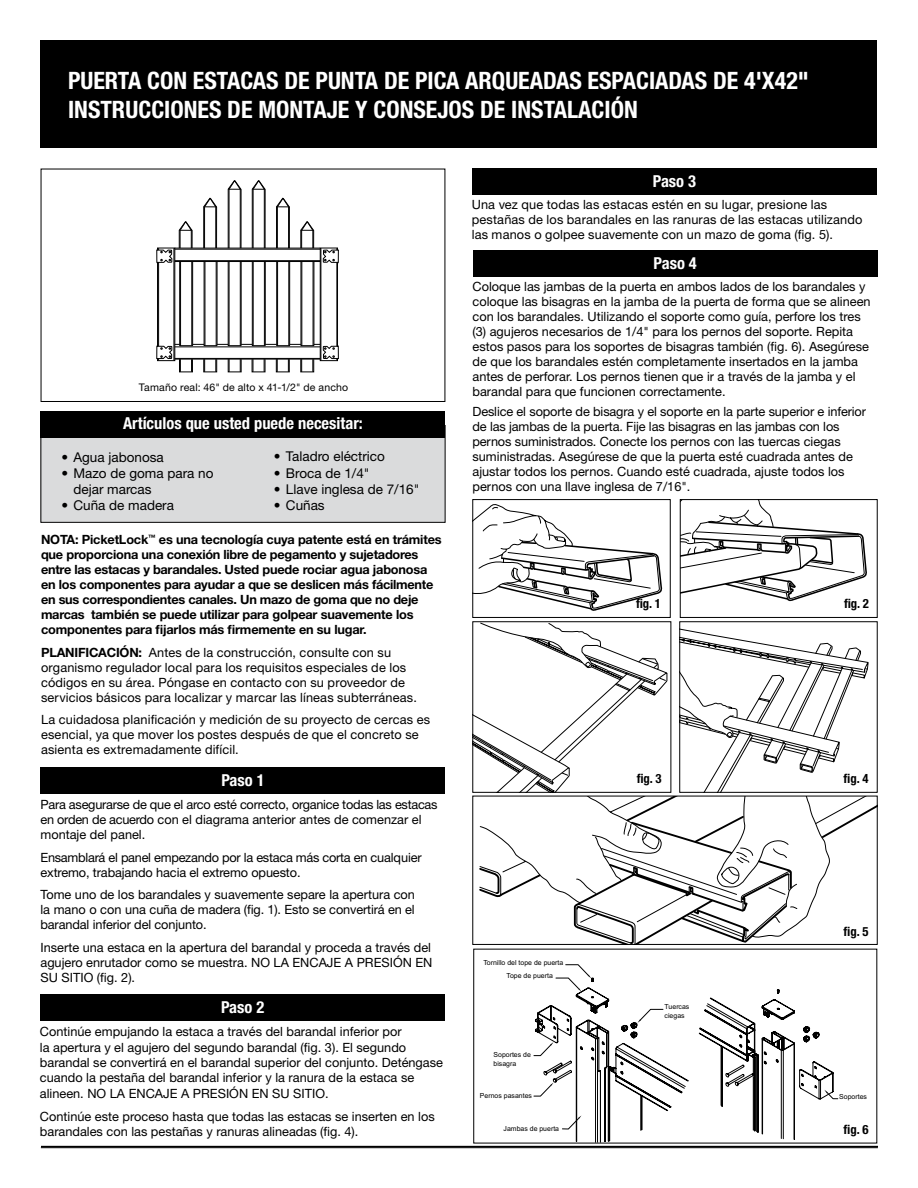
<style>
.page{position:relative;width:918px;height:1188px;background:#fff}
.page>*{position:absolute;margin:0;border:0;box-sizing:border-box;transform-origin:0 0}
.t1{font:700 condensed 24px/28.8px "Helvetica Neue LT Std";color:#fff}
.t2{font:700 condensed 16.5px "Helvetica Neue LT Std";color:#fff}
.t3{font:13.5px/16.2px "Helvetica Neue LT Std";color:#000}
.t4{font:12.75px/15px "Helvetica Neue LT Std";color:#000}
.t5{font:700 12.75px/15px "Helvetica Neue LT Std";letter-spacing:-.015em;color:#000}
.t6{font:12.75px/15px "Helvetica Neue LT Std";letter-spacing:-.02em;color:#000}
.t7{font:700 condensed 12.75px "Helvetica Neue LT Std";color:#000}
.t8{font:10.5px "Helvetica Neue LT Std";letter-spacing:.015em;color:#000}
.t9{font:6.9px/8.4px "Arial";color:#000}
.s1{font-weight:700}
</style>
<div class="page">
<div style="left:40px;top:40px;width:837px;height:108px;background:#000"></div>
<div style="left:40px;top:767px;width:406px;height:27px;background:#000"></div>
<hr style="left:41px;top:1147px;width:837px;height:1px;background:#000">
<hr style="left:41px;top:1146px;width:837px;height:1px;background:#000">
<div style="left:40px;top:994px;width:405px;height:27px;background:#000"></div>
<div style="left:472px;top:168px;width:405px;height:27px;background:#000"></div>
<div style="left:157px;top:248px;width:18px;height:113px;border:1px solid #000"></div>
<hr style="left:158px;top:248px;width:1px;height:112px;background:#000">
<hr style="left:174px;top:248px;width:1px;height:113px;background:#000">
<div style="left:320px;top:248px;width:18px;height:113px;border:1px solid #000"></div>
<hr style="left:337px;top:248px;width:1px;height:112px;background:#000">
<hr style="left:321px;top:248px;width:1px;height:112px;background:#000">
<hr style="left:175px;top:248px;width:145px;height:1px;background:#000">
<hr style="left:175px;top:249px;width:145px;height:1px;background:#000">
<hr style="left:175px;top:260px;width:145px;height:1px;background:#000">
<hr style="left:175px;top:344px;width:145px;height:1px;background:#000">
<hr style="left:175px;top:347px;width:145px;height:1px;background:#000">
<hr style="left:175px;top:359px;width:145px;height:1px;background:#000">
<hr style="left:175px;top:358px;width:145px;height:1px;background:#000">
<svg style="left:228px;top:262px;width:12px;height:84px"></svg>
<hr style="left:229px;top:262px;width:1px;height:84px;background:#000">
<hr style="left:240px;top:262px;width:1px;height:84px;background:#000">
<svg style="left:252px;top:262px;width:12px;height:84px"></svg>
<hr style="left:253px;top:262px;width:1px;height:84px;background:#000">
<hr style="left:264px;top:262px;width:1px;height:84px;background:#000">
<svg style="left:278px;top:262px;width:11px;height:84px"></svg>
<hr style="left:277px;top:262px;width:1px;height:84px;background:#000">
<hr style="left:289px;top:262px;width:1px;height:84px;background:#000">
<svg style="left:301px;top:262px;width:12px;height:84px"></svg>
<hr style="left:302px;top:262px;width:1px;height:84px;background:#000">
<hr style="left:313px;top:262px;width:1px;height:84px;background:#000">
<svg style="left:181px;top:262px;width:11px;height:84px"></svg>
<hr style="left:180px;top:262px;width:1px;height:84px;background:#000">
<hr style="left:192px;top:262px;width:1px;height:84px;background:#000">
<svg style="left:204px;top:262px;width:12px;height:84px"></svg>
<hr style="left:205px;top:262px;width:1px;height:84px;background:#000">
<hr style="left:216px;top:262px;width:1px;height:84px;background:#000">
<div style="left:228px;top:359px;width:13px;height:13px;border:1px solid #000"></div>
<svg style="left:229px;top:359px;width:1px;height:13px"></svg>
<svg style="left:240px;top:359px;width:1px;height:13px"></svg>
<div style="left:179px;top:359px;width:14px;height:13px;border:1px solid #000"></div>
<svg style="left:180px;top:359px;width:1px;height:13px"></svg>
<svg style="left:191px;top:359px;width:1px;height:13px"></svg>
<svg style="left:204px;top:359px;width:1px;height:13px"></svg>
<svg style="left:216px;top:359px;width:1px;height:13px"></svg>
<svg style="left:301px;top:359px;width:1px;height:13px"></svg>
<svg style="left:313px;top:359px;width:1px;height:13px"></svg>
<div style="left:252px;top:359px;width:13px;height:13px;border:1px solid #000"></div>
<svg style="left:253px;top:359px;width:1px;height:13px"></svg>
<svg style="left:264px;top:359px;width:1px;height:13px"></svg>
<div style="left:276px;top:359px;width:13px;height:13px;border:1px solid #000"></div>
<svg style="left:277px;top:359px;width:1px;height:13px"></svg>
<svg style="left:288px;top:359px;width:1px;height:13px"></svg>
<hr style="left:175px;top:261px;width:145px;height:1px;background:#000">
<svg style="left:179px;top:222px;width:13px;height:26px"></svg>
<svg style="left:204px;top:198px;width:13px;height:50px"></svg>
<svg style="left:276px;top:198px;width:14px;height:50px"></svg>
<svg style="left:252px;top:180px;width:13px;height:68px"></svg>
<svg style="left:228px;top:180px;width:13px;height:68px"></svg>
<svg style="left:301px;top:222px;width:13px;height:26px"></svg>
<svg style="left:157px;top:250px;width:15px;height:13px"></svg>
<svg style="left:323px;top:250px;width:16px;height:13px"></svg>
<svg style="left:157px;top:345px;width:15px;height:14px"></svg>
<svg style="left:323px;top:345px;width:16px;height:14px"></svg>
<div style="left:41px;top:169px;width:404px;height:233px;border:1px solid #000"></div>
<div style="left:473px;top:250px;width:405px;height:27px;background:#000"></div>
<svg style="left:534px;top:965px;width:304px;height:176px"></svg>
<div style="left:41px;top:425px;width:404px;height:97px;background:#dadbdc"></div>
<div style="left:40px;top:425px;width:406px;height:98px;border:1px solid #000"></div>
<div style="left:40px;top:411px;width:406px;height:27px;background:#000"></div>
<svg style="left:473px;top:500px;width:396px;height:443px"></svg>
<div style="left:473px;top:796px;width:405px;height:149px;border:1px solid #000"></div>
<h1 class="t1" style="left:68px;top:66px;width:742px">PUERTA CON ESTACAS DE PUNTA DE PICA ARQUEADAS ESPACIADAS DE 4'X42"<br>INSTRUCCIONES DE MONTAJE Y CONSEJOS DE INSTALACIÓN</h1>
<p class="t2" style="left:653px;top:171px;width:45px">Paso 3</p>
<p class="t4" style="left:472px;top:197px;width:392px">Una vez que todas las estacas estén en su lugar, presione las pestañas de los barandales en las ranuras de las estacas utilizando las manos o golpee suavemente con un mazo de goma (fig. 5).</p>
<p class="t8" style="left:139px;top:381px;width:211px">Tamaño real: 46" de alto x 41-1/2" de ancho</p>
<p class="t2" style="left:123px;top:413px;width:241px">Artículos que usted puede necesitar:</p>
<p class="t3" style="left:62px;top:449px;width:104px">• Agua jabonosa</p>
<p class="t3" style="left:74px;top:465px;width:142px;text-indent:-12px">• Mazo de goma para no dejar marcas</p>
<p class="t3" style="left:62px;top:497px;width:114px">• Cuña de madera</p>
<p class="t3" style="left:274px;top:448px;width:112px">• Taladro eléctrico</p>
<p class="t3" style="left:274px;top:465px;width:97px">• Broca de 1/4"</p>
<p class="t3" style="left:274px;top:481px;width:147px">• Llave inglesa de 7/16"</p>
<p class="t3" style="left:274px;top:497px;width:52px">• Cuñas</p>
<p class="t5" style="left:41px;top:532px;width:402px">NOTA: PicketLock<sup>™</sup> es una tecnología cuya patente está en trámites que proporciona una conexión libre de pegamento y sujetadores entre las estacas y barandales. Usted puede rociar agua jabonosa en los componentes para ayudar a que se deslicen más fácilmente en sus correspondientes canales. Un mazo de goma que no deje marcas también se puede utilizar para golpear suavemente los componentes para fijarlos más firmemente en su lugar.</p>
<p class="t4" style="left:41px;top:644px;width:377px"><span class="s1">PLANIFICACIÓN:</span> Antes de la construcción, consulte con su organismo regulador local para los requisitos especiales de los códigos en su área. Póngase en contacto con su proveedor de servicios básicos para localizar y marcar las líneas subterráneas.</p>
<p class="t4" style="left:41px;top:712px;width:391px">La cuidadosa planificación y medición de su proyecto de cercas es esencial, ya que mover los postes después de que el concreto se asienta es extremadamente difícil.</p>
<p class="t2" style="left:221px;top:770px;width:45px">Paso 1</p>
<p class="t6" style="left:40px;top:797px;width:399px">Para asegurarse de que el arco esté correcto, organice todas las estacas en orden de acuerdo con el diagrama anterior antes de comenzar el montaje del panel.</p>
<p class="t6" style="left:40px;top:850px;width:383px">Ensamblará el panel empezando por la estaca más corta en cualquier extremo, trabajando hacia el extremo opuesto.</p>
<p class="t4" style="left:40px;top:887px;width:376px;text-align:justify">Tome uno de los barandales y suavemente separe la apertura con la mano o con una cuña de madera (fig. 1). Esto se convertirá en el barandal inferior del conjunto.</p>
<p class="t4" style="left:40px;top:940px;width:394px;text-align:justify">Inserte una estaca en la apertura del barandal y proceda a través del agujero enrutador como se muestra. NO LA ENCAJE A PRESIÓN EN SU SITIO (fig. 2).</p>
<p class="t2" style="left:221px;top:997px;width:45px">Paso 2</p>
<p class="t4" style="left:40px;top:1024px;width:405px">Continúe empujando la estaca a través del barandal inferior por<br>la apertura y el agujero del segundo barandal (fig. 3). El segundo barandal se convertirá en el barandal superior del conjunto. Deténgase cuando la pestaña del barandal inferior y la ranura de la estaca se alineen. NO LA ENCAJE A PRESIÓN EN SU SITIO.</p>
<p class="t4" style="left:40px;top:1108px;width:396px">Continúe este proceso hasta que todas las estacas se inserten en los barandales con las pestañas y ranuras alineadas (fig. 4).</p>
<p class="t2" style="left:654px;top:253px;width:45px">Paso 4</p>
<p class="t4" style="left:473px;top:279px;width:400px">Coloque las jambas de la puerta en ambos lados de los barandales y coloque las bisagras en la jamba de la puerta de forma que se alineen con los barandales. Utilizando el soporte como guía, perfore los tres (3) agujeros necesarios de 1/4" para los pernos del soporte. Repita estos pasos para los soportes de bisagras también (fig. 6). Asegúrese de que los barandales estén completamente insertados en la jamba antes de perforar. Los pernos tienen que ir a través de la jamba y el barandal para que funcionen correctamente.</p>
<p class="t4" style="left:473px;top:404px;width:395px">Deslice el soporte de bisagra y el soporte en la parte superior e inferior de las jambas de la puerta. Fije las bisagras en las jambas con los pernos suministrados. Conecte los pernos con las tuercas ciegas suministradas. Asegúrese de que la puerta esté cuadrada antes de ajustar todos los pernos. Cuando esté cuadrada, ajuste todos los pernos con una llave inglesa de 7/16".</p>
<p class="t7" style="left:636px;top:596px;width:26px">fig. 1</p>
<p class="t7" style="left:844px;top:596px;width:26px">fig. 2</p>
<p class="t7" style="left:637px;top:771px;width:26px">fig. 3</p>
<p class="t7" style="left:844px;top:771px;width:26px">fig. 4</p>
<p class="t9" style="left:507px;top:957px;width:58px;line-height:12.9px;text-indent:-23px">Tornillo del tope de puerta<br>Tope de puerta</p>
<p class="t9" style="left:494px;top:1051px;width:39px">Soportes de bisagra</p>
<p class="t9" style="left:480px;top:1092px;width:54px">Pernos pasantes</p>
<p class="t9" style="left:504px;top:1125px;width:57px">Jambas de puerta</p>
<p class="t9" style="left:665px;top:1003px;width:26px">Tuercas ciegas</p>
<p class="t7" style="left:844px;top:923px;width:26px">fig. 5</p>
<p class="t9" style="left:839px;top:1092px;width:29px">Soportes</p>
<p class="t7" style="left:844px;top:1122px;width:26px">fig. 6</p>
</div>
